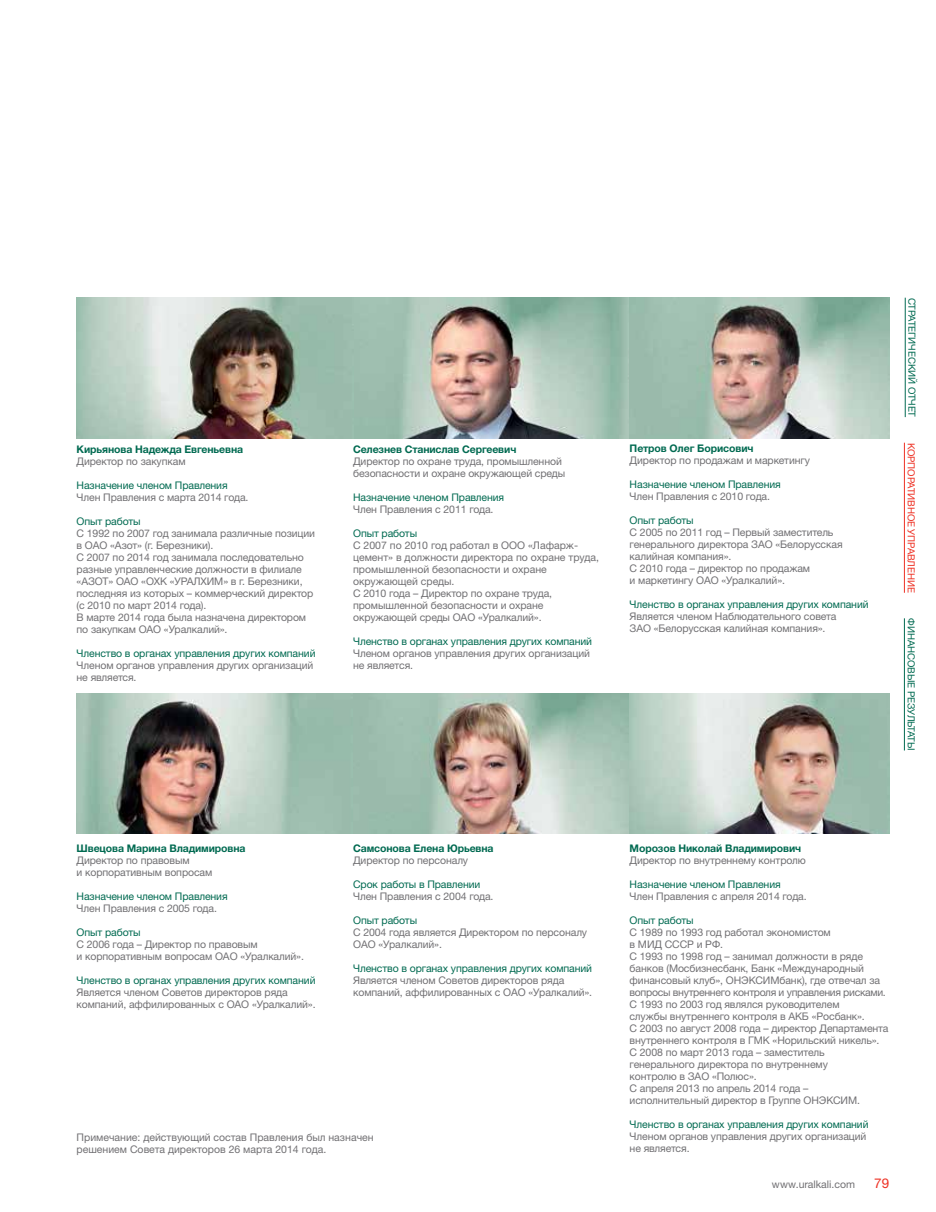
<style>
.page{position:relative;width:936px;height:1212px;background:#fff}
.page>*{position:absolute;margin:0;border:0;box-sizing:border-box;transform-origin:0 0}
.t1{font:13.5px "Helvetica Neue LTW1 G";color:#ee3124}
.t2{font:10.5px/12px "Helvetica Neue LTW1 G";letter-spacing:-.01em;color:#717073}
.t3{font:10.5px "Helvetica Neue LTW1 G";letter-spacing:-.01em;color:#006a51}
.t4{font:700 10.5px "Helvetica Neue LTW1 G";letter-spacing:-.01em;color:#006a51}
.t5{font:9.75px "Helvetica Neue LTW1 G";letter-spacing:-.01em;color:#006a51}
.t6{font:9.75px "Helvetica Neue LTW1 G";letter-spacing:-.01em;color:#ee3124}
</style>
<div class="page">
<img style="left:77px;top:298px;width:812px;height:140px">
<img style="left:76px;top:693px;width:813px;height:140px">
<hr style="left:904px;top:298px;width:1px;height:119px;background:#006a51">
<hr style="left:903px;top:443px;width:1px;height:150px;background:#ee3124">
<hr style="left:903px;top:618px;width:1px;height:132px;background:#006a51">
<p class="t4" style="left:77px;top:443px;width:168px">Кирьянова Надежда Евгеньевна</p>
<p class="t2" style="left:77px;top:455px;width:110px">Директор по закупкам</p>
<p class="t3" style="left:77px;top:479px;width:153px">Назначение членом Правления</p>
<p class="t2" style="left:77px;top:491px;width:173px">Член Правления с марта 2014 года.</p>
<p class="t3" style="left:77px;top:515px;width:66px">Опыт работы</p>
<p class="t2" style="left:77px;top:527px;width:240px">С 1992 по 2007 год занимала различные позиции в ОАО «Азот» (г. Березники).<br>С 2007 по 2014 год занимала последовательно разные управленческие должности в филиале «АЗОТ» ОАО «ОХК «УРАЛХИМ» в г. Березники, последняя из которых – коммерческий директор (с 2010 по март 2014 года).<br>В марте 2014 года была назначена директором по закупкам ОАО «Уралкалий».</p>
<p class="t3" style="left:77px;top:647px;width:240px">Членство в органах управления других компаний</p>
<p class="t2" style="left:77px;top:659px;width:238px">Членом органов управления других организаций не является.</p>
<p class="t4" style="left:353px;top:443px;width:165px">Селезнев Станислав Сергеевич</p>
<p class="t2" style="left:353px;top:455px;width:214px">Директор по охране труда, промышленной безопасности и охране окружающей среды</p>
<p class="t3" style="left:353px;top:491px;width:153px">Назначение членом Правления</p>
<p class="t2" style="left:353px;top:503px;width:142px">Член Правления с 2011 года.</p>
<p class="t3" style="left:353px;top:527px;width:66px">Опыт работы</p>
<p class="t2" style="left:353px;top:539px;width:247px">С 2007 по 2010 год работал в ООО «Лафарж&shy;цемент» в должности директора по охране труда, промышленной безопасности и охране окружающей среды.<br>С 2010 года – Директор по охране труда, промышленной безопасности и охране окружающей среды ОАО «Уралкалий».</p>
<p class="t3" style="left:353px;top:635px;width:240px">Членство в органах управления других компаний</p>
<p class="t2" style="left:353px;top:647px;width:238px">Членом органов управления других организаций не является.</p>
<p class="t4" style="left:629px;top:442px;width:125px">Петров Олег Борисович</p>
<p class="t2" style="left:629px;top:455px;width:182px">Директор по продажам и маркетингу</p>
<p class="t3" style="left:629px;top:478px;width:153px">Назначение членом Правления</p>
<p class="t2" style="left:629px;top:491px;width:142px">Член Правления с 2010 года.</p>
<p class="t3" style="left:629px;top:514px;width:66px">Опыт работы</p>
<p class="t2" style="left:629px;top:527px;width:214px">С 2005 по 2011 год – Первый заместитель генерального директора ЗАО «Белорусская калийная компания».<br>С 2010 года – директор по продажам<br>и маркетингу ОАО «Уралкалий».</p>
<p class="t3" style="left:629px;top:598px;width:240px">Членство в органах управления других компаний</p>
<p class="t2" style="left:629px;top:611px;width:208px">Является членом Наблюдательного совета<br>ЗАО «Белорусская калийная компания».</p>
<p class="t5" style="left:918px;top:298px;width:121px;rotate:90deg">СТРАТЕГИЧЕСКИЙ ОТЧЕТ</p>
<p class="t6" style="left:917px;top:443px;width:151px;rotate:90deg">КОРПОРАТИВНОЕ УПРАВЛЕНИЕ</p>
<p class="t5" style="left:917px;top:618px;width:134px;rotate:90deg">ФИНАНСОВЫЕ РЕЗУЛЬТАТЫ</p>
<p class="t4" style="left:77px;top:842px;width:170px">Швецова Марина Владимировна</p>
<p class="t2" style="left:77px;top:854px;width:137px">Директор по правовым<br>и корпоративным вопросам</p>
<p class="t3" style="left:77px;top:890px;width:153px">Назначение членом Правления</p>
<p class="t2" style="left:77px;top:902px;width:142px">Член Правления с 2005 года.</p>
<p class="t3" style="left:77px;top:926px;width:66px">Опыт работы</p>
<p class="t2" style="left:77px;top:938px;width:229px">С 2006 года – Директор по правовым<br>и корпоративным вопросам ОАО «Уралкалий».</p>
<p class="t3" style="left:77px;top:974px;width:240px">Членство в органах управления других компаний</p>
<p class="t2" style="left:77px;top:986px;width:240px">Является членом Советов директоров ряда компаний, аффилированных с ОАО «Уралкалий».</p>
<p class="t4" style="left:353px;top:842px;width:142px">Самсонова Елена Юрьевна</p>
<p class="t2" style="left:353px;top:854px;width:117px">Директор по персоналу</p>
<p class="t3" style="left:353px;top:878px;width:129px">Срок работы в Правлении</p>
<p class="t2" style="left:353px;top:890px;width:142px">Член Правления с 2004 года.</p>
<p class="t3" style="left:353px;top:914px;width:66px">Опыт работы</p>
<p class="t2" style="left:353px;top:926px;width:235px">С 2004 года является Директором по персоналу<br>ОАО «Уралкалий».</p>
<p class="t3" style="left:353px;top:962px;width:240px">Членство в органах управления других компаний</p>
<p class="t2" style="left:353px;top:974px;width:240px">Является членом Советов директоров ряда компаний, аффилированных с ОАО «Уралкалий».</p>
<p class="t2" style="left:77px;top:1131px;width:298px">Примечание: действующий состав Правления был назначен решением Совета директоров 26 марта 2014 года.</p>
<p class="t4" style="left:629px;top:842px;width:173px">Морозов Николай Владимирович</p>
<p class="t2" style="left:629px;top:854px;width:178px">Директор по внутреннему контролю</p>
<p class="t3" style="left:629px;top:878px;width:153px">Назначение членом Правления</p>
<p class="t2" style="left:629px;top:890px;width:179px">Член Правления с апреля 2014 года.</p>
<p class="t3" style="left:629px;top:914px;width:66px">Опыт работы</p>
<p class="t2" style="left:629px;top:926px;width:260px">С 1989 по 1993 год работал экономистом<br>в МИД СССР и РФ.<br>С 1993 по 1998 год – занимал должности в ряде банков (Мосбизнесбанк, Банк «Международный финансовый клуб», ОНЭКСИМбанк), где отвечал за вопросы внутреннего контроля и управления рисками.<br>С 1993 по 2003 год являлся руководителем<br>службы внутреннего контроля в АКБ «Росбанк».<br>С 2003 по август 2008 года – директор Департамента внутреннего контроля в ГМК «Норильский никель».<br>С 2008 по март 2013 года – заместитель генерального директора по внутреннему<br>контролю в ЗАО «Полюс».<br>С апреля 2013 по апрель 2014 года – исполнительный директор в Группе ОНЭКСИМ.</p>
<p class="t3" style="left:629px;top:1118px;width:240px">Членство в органах управления других компаний</p>
<p class="t2" style="left:629px;top:1130px;width:238px">Членом органов управления других организаций не является.</p>
<p class="t2" style="left:772px;top:1178px;width:85px">www.uralkali.com</p>
<p class="t1" style="left:874px;top:1174px;width:17px">79</p>
</div>
